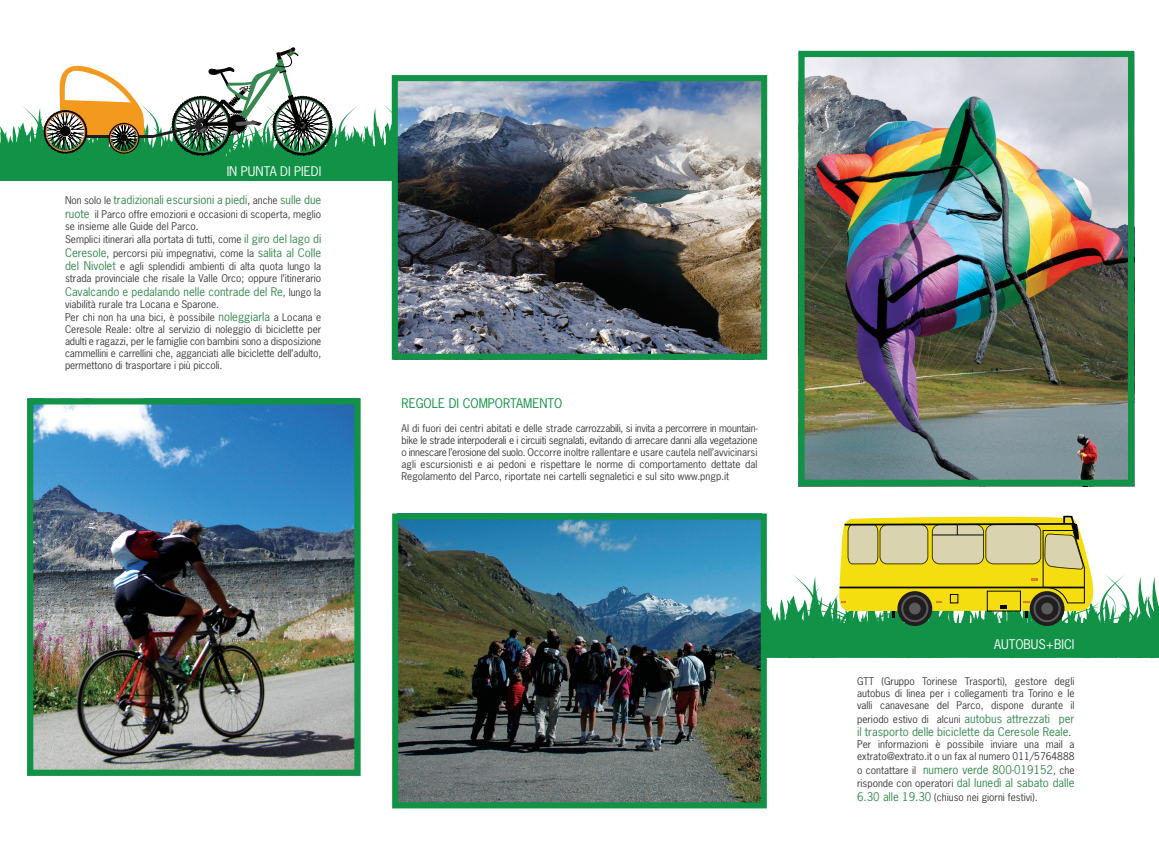
<style>
.page{position:relative;width:1159px;height:851px;background:#fff}
.page>*{position:absolute;margin:0;border:0;box-sizing:border-box;transform-origin:0 0}
.t1{font:12.5px "News Gothic Std";color:#fff}
.t2{font:12.5px "News Gothic Std";color:#119246}
.t3{font:11.25px/13.5px "News Gothic Std";color:#388951}
.t4{font:10px/12px "News Gothic Std";color:#3e3e3f;text-align:justify}
.s1{font-size:10px;color:#3e3e3f}
.s2{font-size:11.25px;color:#388951}
</style>
<div class="page">
<svg style="left:767px;top:574px;width:392px;height:84px;fill:#119246"></svg>
<div style="left:0;top:164px;width:491px;height:17px;background:#119246"></div>
<svg style="left:0;top:47px;width:392px;height:117px"></svg>
<img style="left:34px;top:405px;width:320px;height:363px">
<svg style="left:897px;top:591px;width:35px;height:35px"></svg>
<div style="left:901px;top:595px;width:27px;height:27px;border:2px solid #595a5c;border-radius:50%"></div>
<svg style="left:1029px;top:591px;width:35px;height:35px"></svg>
<div style="left:1033px;top:595px;width:27px;height:27px;border:2px solid #595a5c;border-radius:50%"></div>
<svg style="left:839px;top:515px;width:256px;height:102px;background:#cbc153"></svg>
<div style="left:950px;top:594px;width:8px;height:9px;border:1px solid #040503"></div>
<img style="left:399px;top:82px;width:361px;height:271px">
<div style="left:392px;top:75px;width:375px;height:285px;border:6px solid #119246"></div>
<img style="left:805px;top:58px;width:322px;height:421px">
<div style="left:798px;top:51px;width:336px;height:435px;border:6px solid #119246"></div>
<div style="left:27px;top:398px;width:334px;height:377px;border:6px solid #119246"></div>
<img style="left:399px;top:520px;width:361px;height:281px">
<div style="left:392px;top:513px;width:375px;height:295px;border:6px solid #119246"></div>
<p class="t1" style="left:227px;top:163px;width:96px">IN PUNTA DI PIEDI</p>
<p class="t3" style="left:65px;top:193px;width:258px"><span class="s1">Non solo le</span> tradizionali escursioni a piedi<span class="s1">, anche</span> sulle due</p>
<p class="t4" style="left:65px;top:208px;width:258px"><span class="s2">ruote</span> il Parco offre emozioni e occasioni di scoperta, meglio se insieme alle Guide del Parco.</p>
<p class="t4" style="left:65px;top:232px;width:258px;line-height:13.5px">Semplici itinerari alla portata di tutti, come <span class="s2">il giro del lago di Ceresole</span>, percorsi più impegnativi, come la <span class="s2">salita al Colle del Nivolet</span> e agli splendidi ambienti di alta quota lungo la</p>
<p class="t4" style="left:65px;top:272px;width:258px">strada provinciale che risale la Valle Orco; oppure l’itinerario</p>
<p class="t3" style="left:65px;top:284px;width:258px">Cavalcando e pedalando nelle contrade del Re<span class="s1">, lungo la</span></p>
<p class="t4" style="left:65px;top:297px;width:258px;line-height:13.5px">viabilità rurale tra Locana e Sparone.<br>Per chi non ha una bici, è possibile <span class="s2">noleggiarla</span> a Locana e</p>
<p class="t4" style="left:65px;top:323px;width:258px">Ceresole Reale: oltre al servizio di noleggio di biciclette per adulti e ragazzi, per le famiglie con bambini sono a disposizione cammellini e carrellini che, agganciati alle biciclette dell’adulto, permettono di trasportare i più piccoli.</p>
<p class="t2" style="left:401px;top:395px;width:162px">REGOLE DI COMPORTAMENTO</p>
<p class="t4" style="left:401px;top:422px;width:357px">Al di fuori dei centri abitati e delle strade carrozzabili, si invita a percorrere in mountain&shy;bike le strade interpoderali e i circuiti segnalati, evitando di arrecare danni alla vegetazione o innescare l’erosione del suolo. Occorre inoltre rallentare e usare cautela nell’avvicinarsi agli escursionisti e ai pedoni e rispettare le norme di comportamento dettate dal Regolamento del Parco, riportate nei cartelli segnaletici e sul sito www.pngp.it</p>
<p class="t1" style="left:994px;top:636px;width:82px">AUTOBUS+BICI</p>
<p class="t4" style="left:857px;top:675px;width:219px">GTT (Gruppo Torinese Trasporti), gestore degli autobus di linea per i collegamenti tra Torino e le valli canavesane del Parco, dispone durante il</p>
<p class="t4" style="left:857px;top:713px;width:219px">periodo estivo di alcuni <span class="s2">autobus attrezzati per</span></p>
<p class="t3" style="left:857px;top:725px;width:216px">il trasporto delle biciclette da Ceresole Reale<span class="s1">.</span></p>
<p class="t4" style="left:857px;top:738px;width:219px">Per informazioni è possibile inviare una mail a extrato@extrato.it o un fax al numero 011/5764888</p>
<p class="t3" style="left:857px;top:762px;width:219px"><span class="s1">o contattare il</span> numero verde 800-019152<span class="s1">, che risponde con operatori</span> dal lunedì al sabato dalle</p>
<p class="t4" style="left:857px;top:791px;width:182px"><span class="s2">6.30 alle 19.30</span> (chiuso nei giorni festivi).</p>
</div>
